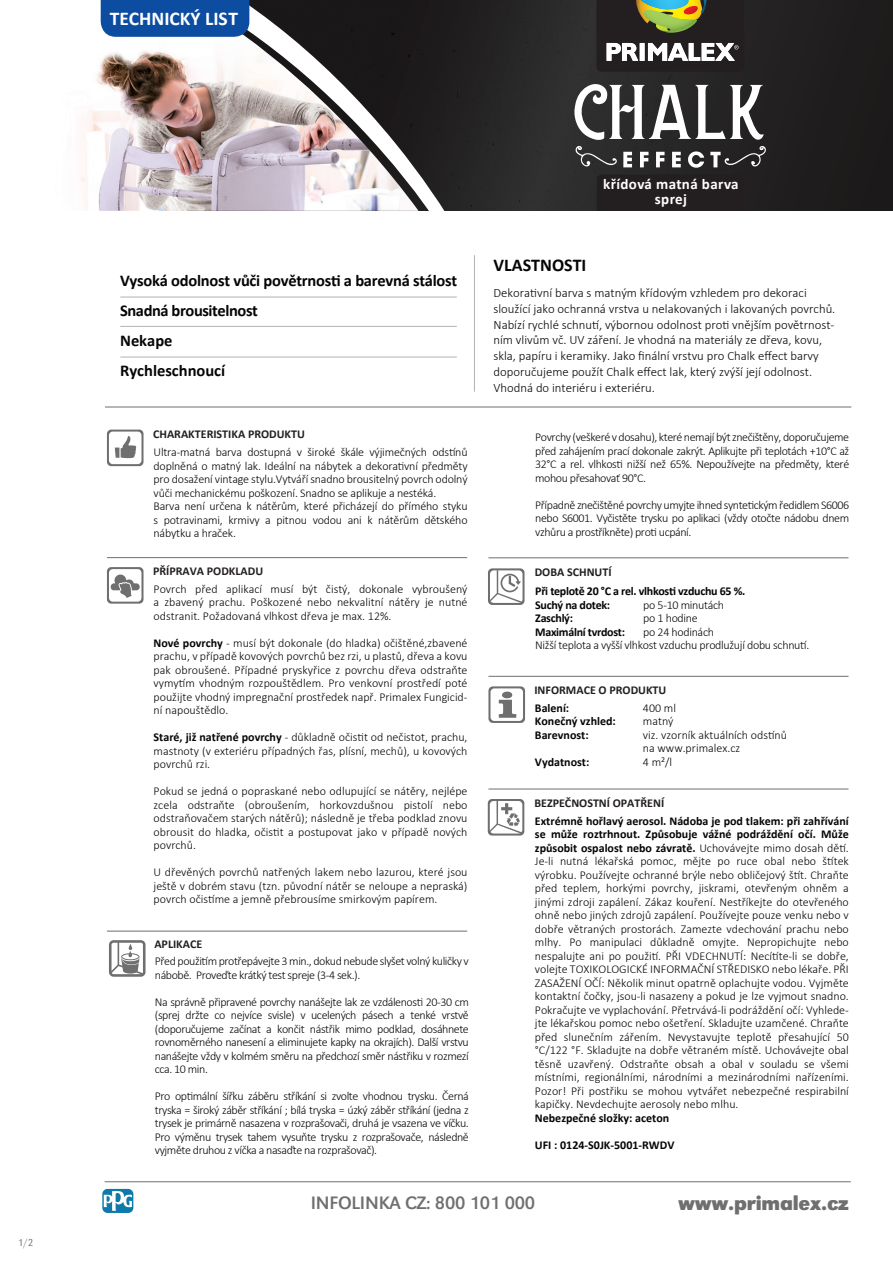
<style>
.page{position:relative;width:893px;height:1263px;background:#fff}
.page>*{position:absolute;margin:0;border:0;box-sizing:border-box;transform-origin:0 0}
.t1{font:700 20.85px "URW Grotesk TCE";letter-spacing:-.01em;color:#706f70}
.t2{font:700 19.5px "Calibri";color:#fff}
.t3{font:18.75px "URW Grotesk TCE";letter-spacing:-.01em;color:#706f70}
.t4{font:700 18px "Calibri";color:#050504}
.t5{font:700 16.5px "Calibri";letter-spacing:-.015em;color:#050504}
.t6{font:700 15px/15px "Calibri";letter-spacing:.025em;color:#fff;text-align:center}
.t7{font:300 12.75px/15.8px "Calibri";color:#050504}
.t8{font:300 12px/13.5px "Calibri";letter-spacing:-.015em;color:#050504;text-align:justify}
.t9{font:300 12px/13.5px "Calibri";letter-spacing:-.035em;color:#050504}
.t10{font:700 12px "Calibri";color:#231f20}
.t11{font:700 12px "Calibri";color:#050504}
.t12{font:700 12px/13.5px "Calibri";letter-spacing:-.025em;color:#050504}
.t13{font:300 10.5px "URW Grotesk TCE";color:#706f70}
.s1{font-weight:700}
</style>
<div class="page">
<hr style="left:105px;top:407px;width:746px;height:1px;background:#706f70">
<hr style="left:474px;top:255px;width:1px;height:137px;background:#b2b2b2">
<hr style="left:120px;top:297px;width:337px;height:1px;background:#b2b2b2">
<hr style="left:120px;top:326px;width:337px;height:1px;background:#b2b2b2">
<hr style="left:120px;top:357px;width:337px;height:1px;background:#b2b2b2">
<svg style="left:107px;top:430px;width:37px;height:36px"></svg>
<hr style="left:107px;top:557px;width:360px;height:1px;background:#706f70">
<hr style="left:107px;top:931px;width:360px;height:1px;background:#706f70">
<svg style="left:107px;top:567px;width:37px;height:37px"></svg>
<svg style="left:109px;top:940px;width:37px;height:37px"></svg>
<svg style="left:488px;top:568px;width:36px;height:37px"></svg>
<svg style="left:488px;top:799px;width:36px;height:36px"></svg>
<hr style="left:488px;top:789px;width:360px;height:1px;background:#706f70">
<hr style="left:488px;top:676px;width:360px;height:1px;background:#706f70">
<svg style="left:524px;top:0;width:369px;height:211px;background:#242223"></svg>
<div style="left:597px;top:174px;width:147px;height:37px;background:#231f20"></div>
<svg style="left:596px;top:0;width:148px;height:72px;background:#555647"></svg>
<svg style="left:623px;top:152px;width:9px;height:15px"></svg>
<svg style="left:640px;top:152px;width:8px;height:15px"></svg>
<svg style="left:656px;top:152px;width:9px;height:15px"></svg>
<svg style="left:672px;top:152px;width:9px;height:15px"></svg>
<svg style="left:688px;top:151px;width:16px;height:17px"></svg>
<svg style="left:710px;top:146px;width:56px;height:21px"></svg>
<svg style="left:575px;top:146px;width:42px;height:21px"></svg>
<svg style="left:574px;top:83px;width:190px;height:57px"></svg>
<svg style="left:419px;top:0;width:105px;height:211px;background:#282627"></svg>
<img style="left:80px;top:0;width:339px;height:211px">
<div style="left:101px;top:0;width:148px;height:37px;background:#0d4da1"></div>
<svg style="left:488px;top:686px;width:37px;height:37px"></svg>
<hr style="left:488px;top:557px;width:360px;height:1px;background:#706f70">
<hr style="left:105px;top:1181px;width:746px;height:1px;background:#706f70">
<svg style="left:101px;top:1188px;width:33px;height:26px"></svg>
<svg style="left:102px;top:1189px;width:31px;height:24px"></svg>
<svg style="left:104px;top:1190px;width:28px;height:21px"></svg>
<p class="t13" style="left:18px;top:1236px;width:17px">1/2</p>
<h2 class="t2" style="left:110px;top:5px;width:130px">TECHNICKÝ LIST</h2>
<h3 class="t5" style="left:120px;top:269px;width:339px">Vysoká odolnost vůči povětrnosti a barevná stálost</h3>
<h3 class="t5" style="left:120px;top:299px;width:139px">Snadná brousitelnost</h3>
<h3 class="t5" style="left:120px;top:328px;width:54px">Nekape</h3>
<h3 class="t5" style="left:120px;top:359px;width:107px">Rychleschnoucí</h3>
<p class="t10" style="left:153px;top:425px;width:153px">CHARAKTERISTIKA PRODUKTU</p>
<p class="t8" style="left:154px;top:445px;width:316px;text-align:left">Ultra-matná barva dostupná v široké škále výjimečných odstínů doplněná o matný lak. Ideální na nábytek a dekorativní předměty pro dosažení vintage stylu.Vytváří snadno brousitelný povrch odolný vůči mechanickému poškození. Snadno se aplikuje a nestéká.<br>Barva není určena k nátěrům, které přicházejí do přímého styku s potravinami, krmivy a pitnou vodou ani k nátěrům dětského nábytku a hraček.</p>
<p class="t10" style="left:153px;top:562px;width:112px">PŘÍPRAVA PODKLADU</p>
<p class="t8" style="left:154px;top:582px;width:315px">Povrch před aplikací musí být čistý, dokonale vybroušený a zbavený prachu. Poškozené nebo nekvalitní nátěry je nutné odstranit. Požadovaná vlhkost dřeva je max. 12%.</p>
<p class="t8" style="left:154px;top:636px;width:315px"><span class="s1">Nové povrchy</span> - musí být dokonale (do hladka) očištěné,zbavené prachu, v případě kovových povrchů bez rzi, u plastů, dřeva a kovu pak obroušené. Případné pryskyřice z povrchu dřeva odstraňte vymytím vhodným rozpouštědlem. Pro venkovní prostředí poté použijte vhodný impregnační prostředek např. Primalex Fungicid&shy;ní napouštědlo.</p>
<p class="t8" style="left:154px;top:730px;width:315px"><span class="s1">Staré, již natřené povrchy</span> - důkladně očistit od nečistot, prachu, mastnoty (v exteriéru případných řas, plísní, mechů), u kovových povrchů rzi.</p>
<p class="t8" style="left:154px;top:784px;width:315px">Pokud se jedná o popraskané nebo odlupující se nátěry, nejlépe zcela odstraňte (obroušením, horkovzdušnou pistolí nebo odstraňovačem starých nátěrů); následně je třeba podklad znovu obrousit do hladka, očistit a postupovat jako v případě nových povrchů.</p>
<p class="t8" style="left:154px;top:865px;width:315px">U dřevěných povrchů natřených lakem nebo lazurou, které jsou ještě v dobrém stavu (tzn. původní nátěr se neloupe a nepraská) povrch očistíme a jemně přebrousíme smirkovým papírem.</p>
<p class="t10" style="left:154px;top:935px;width:49px">APLIKACE</p>
<p class="t9" style="left:155px;top:954px;width:316px">Před použitím protřepávejte 3 min., dokud nebude slyšet volný kuličky v nábobě. Proveďte krátký test spreje (3-4 sek.).</p>
<p class="t8" style="left:155px;top:995px;width:316px">Na správně připravené povrchy nanášejte lak ze vzdálenosti 20-30 cm (sprej držte co nejvíce svisle) v ucelených pásech a tenké vrstvě (doporučujeme začínat a končit nástřik mimo podklad, dosáhnete rovnoměrného nanesení a eliminujete kapky na okrajích). Další vrstvu nanášejte vždy v kolmém směru na předchozí směr nástřiku v rozmezí cca. 10 min.</p>
<p class="t8" style="left:155px;top:1089px;width:316px">Pro optimální šířku záběru stříkání si zvolte vhodnou trysku. Černá tryska = široký záběr stříkání ; bílá tryska = úzký záběr stříkání (jedna z trysek je primárně nasazena v rozprašovači, druhá je vsazena ve víčku.<br>Pro výměnu trysek tahem vysuňte trysku z rozprašovače, následně vyjměte druhou z víčka a nasaďte na rozprašovač).</p>
<p class="t6" style="left:603px;top:176px;width:137px">křídová matná barva sprej</p>
<h3 class="t4" style="left:494px;top:253px;width:94px">VLASTNOSTI</h3>
<p class="t7" style="left:494px;top:285px;width:343px">Dekorativní barva s matným křídovým vzhledem pro dekoraci sloužící jako ochranná vrstva u nelakovaných i lakovaných povrchů.<br>Nabízí rychlé schnutí, výbornou odolnost proti vnějším povětrnost&shy;ním vlivům vč. UV záření. Je vhodná na materiály ze dřeva, kovu, skla, papíru i keramiky. Jako finální vrstvu pro Chalk effect barvy doporučujeme použít Chalk effect lak, který zvýší její odolnost.<br>Vhodná do interiéru i exteriéru.</p>
<p class="t8" style="left:535px;top:430px;width:316px">Povrchy (veškeré v dosahu), které nemají být znečištěny, doporučujeme před zahájením prací dokonale zakrýt. Aplikujte při teplotách +10°C až 32°C a rel. vlhkosti nižší než 65%. Nepoužívejte na předměty, které mohou přesahovať 90°C.</p>
<p class="t8" style="left:535px;top:498px;width:315px">Případně znečištěné povrchy umyjte ihned syntetickým ředidlem S6006 nebo S6001. Vyčistěte trysku po aplikaci (vždy otočte nádobu dnem vzhůru a prostříkněte) proti ucpání.</p>
<p class="t10" style="left:535px;top:563px;width:78px">DOBA SCHNUTÍ</p>
<p class="t12" style="left:535px;top:584px;width:212px">Při teplotě 20 °C a rel. vlhkosti vzduchu 65 %.<br>Suchý na dotek:</p>
<p class="t8" style="left:643px;top:598px;width:82px">po 5-10 minutách</p>
<p class="t12" style="left:535px;top:611px;width:39px">Zaschlý:</p>
<p class="t8" style="left:643px;top:611px;width:56px">po 1 hodine</p>
<p class="t12" style="left:535px;top:624px;width:91px">Maximální tvrdost:</p>
<p class="t8" style="left:535px;top:625px;width:276px;text-indent:108px">po 24 hodinách<br>Nižší teplota a vyšší vlhkost vzduchu prodlužují dobu schnutí.</p>
<p class="t10" style="left:534px;top:682px;width:133px">INFORMACE O PRODUKTU</p>
<p class="t11" style="left:535px;top:699px;width:36px">Balení:</p>
<p class="t8" style="left:643px;top:701px;width:35px">400 ml</p>
<p class="t11" style="left:535px;top:713px;width:82px">Konečný vzhled:</p>
<p class="t8" style="left:643px;top:714px;width:32px">matný</p>
<p class="t11" style="left:535px;top:726px;width:55px">Barevnost:</p>
<p class="t8" style="left:643px;top:728px;width:146px">viz. vzorník aktuálních odstínů na www.primalex.cz</p>
<p class="t11" style="left:535px;top:753px;width:56px">Vydatnost:</p>
<p class="t8" style="left:643px;top:755px;width:31px">4 m²/l</p>
<p class="t10" style="left:534px;top:794px;width:131px">BEZPEČNOSTNÍ OPATŘENÍ</p>
<p class="t8" style="left:535px;top:814px;width:315px"><span class="s1">Extrémně hořlavý aerosol. Nádoba je pod tlakem: při zahřívání se může roztrhnout. Způsobuje vážné podráždění očí. Může způsobit ospalost nebo závratě.</span> Uchovávejte mimo dosah dětí.<br>Je-li nutná lékařská pomoc, mějte po ruce obal nebo štítek výrobku. Používejte ochranné brýle nebo obličejový štít. Chraňte před teplem, horkými povrchy, jiskrami, otevřeným ohněm a jinými zdroji zapálení. Zákaz kouření. Nestříkejte do otevřeného ohně nebo jiných zdrojů zapálení. Používejte pouze venku nebo v dobře větraných prostorách. Zamezte vdechování prachu nebo mlhy. Po manipulaci důkladně omyjte. Nepropichujte nebo nespalujte ani po použití. PŘI VDECHNUTÍ: Necítíte-li se dobře, volejte TOXIKOLOGICKÉ INFORMAČNÍ STŘEDISKO nebo lékaře. PŘI ZASAŽENÍ OČÍ: Několik minut opatrně oplachujte vodou. Vyjměte kontaktní čočky, jsou-li nasazeny a pokud je lze vyjmout snadno.<br>Pokračujte ve vyplachování. Přetrvává-li podráždění očí: Vyhlede&shy;jte lékařskou pomoc nebo ošetření. Skladujte uzamčené. Chraňte před slunečním zářením. Nevystavujte teplotě přesahující 50 °C/122 °F. Skladujte na dobře větraném místě. Uchovávejte obal těsně uzavřený. Odstraňte obsah a obal v souladu se všemi místními, regionálními, národními a mezinárodními nařízeními.<br>Pozor! Při postřiku se mohou vytvářet nebezpečné respirabilní kapičky. Nevdechujte aerosoly nebo mlhu.</p>
<p class="t11" style="left:535px;top:1109px;width:136px">Nebezpečné složky: aceton</p>
<p class="t11" style="left:535px;top:1136px;width:141px">UFI : 0124-S0JK-5001-RWDV</p>
<h3 class="t3" style="left:311px;top:1192px;width:226px">INFOLINKA CZ: 800 101 000</h3>
<h1 class="t1" style="left:678px;top:1190px;width:172px">www.primalex.cz</h1>
</div>
